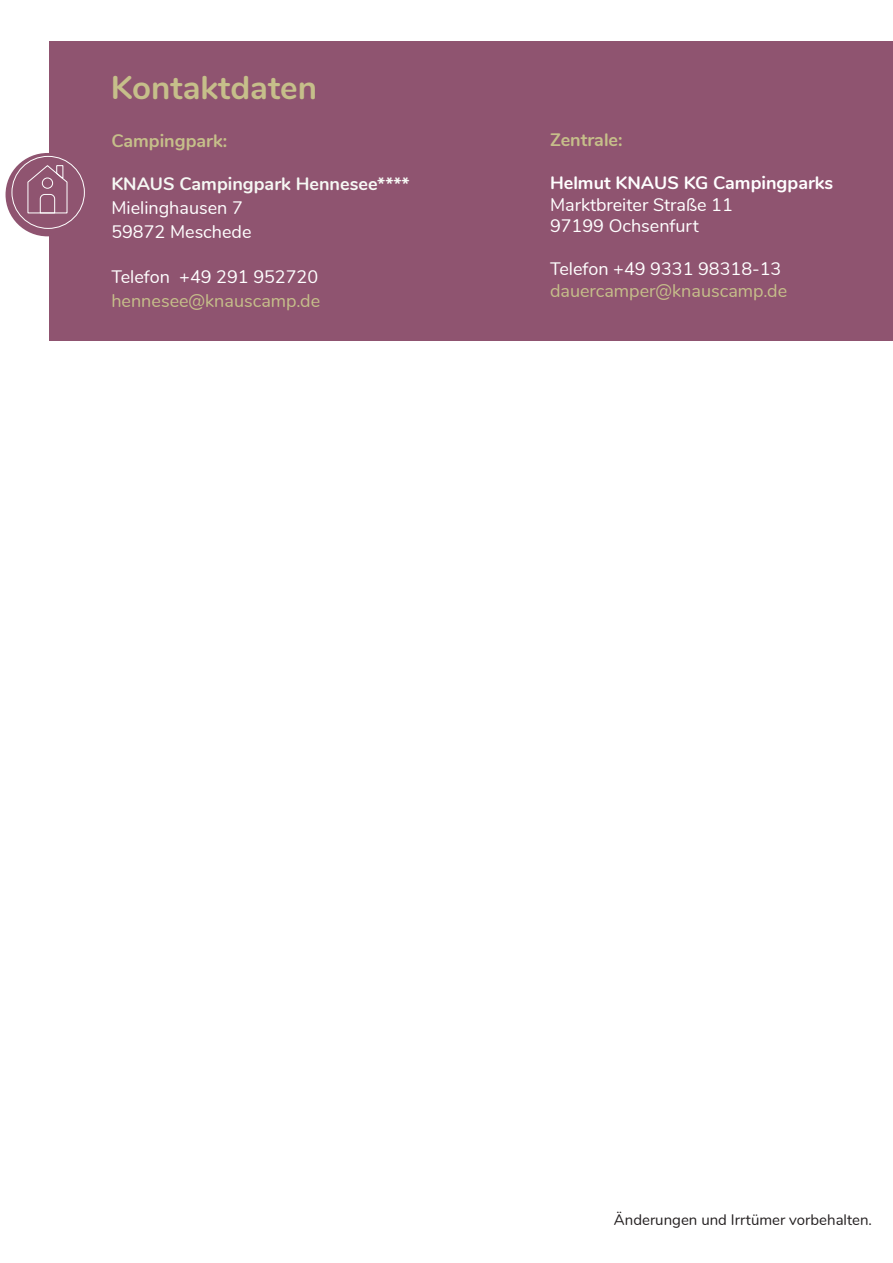
<style>
.page{position:relative;width:893px;height:1263px;background:#fff}
.page>*{position:absolute;margin:0;border:0;box-sizing:border-box;transform-origin:0 0}
.t1{font:700 33px "Nunito";color:#c6bf8a}
.t2{font:18px/24px "Nunito";color:#fff}
.t3{font:18px "Nunito";color:#c6bf8a}
.t4{font:700 18px "Nunito";color:#f6f8f4}
.t5{font:700 18px "Nunito";color:#fff}
.t6{font:700 18px "Nunito";color:#c6bf8a}
.t7{font:15px "Nunito";color:#231f20}
</style>
<div class="page">
<div style="left:49px;top:42px;width:844px;height:299px;background:#8f5470"></div>
<div style="left:6px;top:153px;width:83px;height:83px;background:#8f5470;border-radius:50%"></div>
<div style="left:12px;top:156px;width:73px;height:73px;border:1px solid #fff;border-radius:50%"></div>
<svg style="left:27px;top:165px;width:41px;height:49px"></svg>
<h1 class="t1" style="left:111px;top:63px;width:208px">Kontaktdaten</h1>
<p class="t6" style="left:111px;top:127px;width:117px">Campingpark:</p>
<p class="t4" style="left:111px;top:170px;width:300px">KNAUS Campingpark Hennesee****</p>
<p class="t2" style="left:111px;top:194px;width:142px">Mielinghausen 7<br>59872 Meschede</p>
<p class="t2" style="left:111px;top:264px;width:208px">Telefon +49 291 952720</p>
<p class="t3" style="left:111px;top:288px;width:210px">hennesee@knauscamp.de</p>
<p class="t6" style="left:550px;top:126px;width:74px">Zentrale:</p>
<p class="t5" style="left:550px;top:169px;width:285px">Helmut KNAUS KG Campingparks</p>
<p class="t2" style="left:550px;top:192px;width:184px;line-height:21.6px">Marktbreiter Straße 11<br>97199 Ochsenfurt</p>
<p class="t2" style="left:550px;top:256px;width:233px">Telefon +49 9331 98318-13</p>
<p class="t3" style="left:550px;top:277px;width:239px">dauercamper@knauscamp.de</p>
<p class="t7" style="left:614px;top:1208px;width:260px">Änderungen und Irrtümer vorbehalten.</p>
</div>
